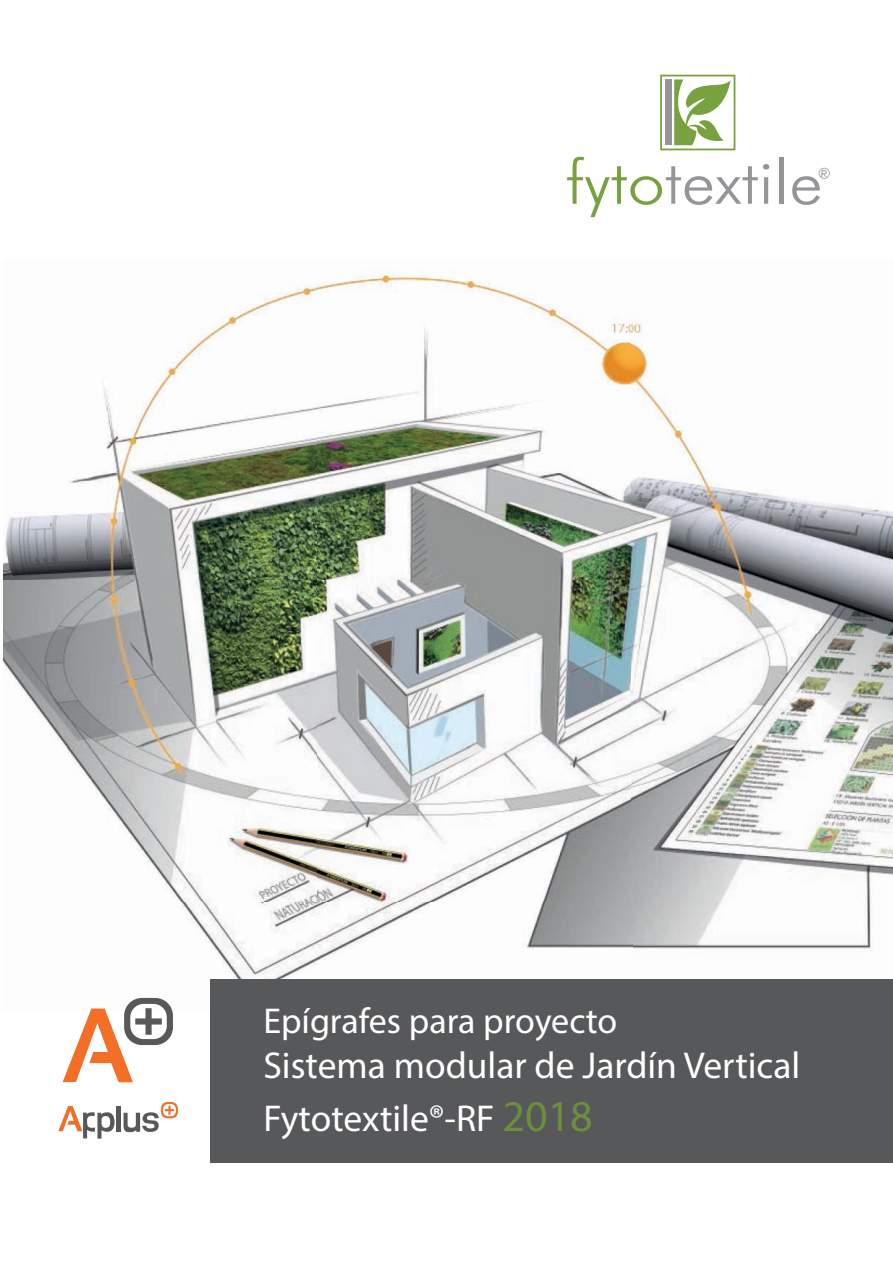
<style>
.page{position:relative;width:893px;height:1263px;background:#fff}
.page>*{position:absolute;margin:0;border:0;box-sizing:border-box;transform-origin:0 0}
.t1{font:300 61.35px "Futura BT";color:#939598;scale:1.1 1}
.t2{font:37.5px/52.8px "Myriad Pro";color:#fff}
.t3{font:36px "Myriad Pro";color:#fff}
.s1{color:#78a240}
.s2{font-size:44.1px;color:#6b8f3b}
</style>
<div class="page">
<img style="left:4px;top:273px;width:889px;height:737px">
<div style="left:211px;top:979px;width:682px;height:184px;background:#57585a"></div>
<svg style="left:63px;top:998px;width:110px;height:84px"></svg>
<hr style="left:117px;top:1106px;width:4px;height:26px;background:#57585a">
<svg style="left:124px;top:1102px;width:54px;height:30px"></svg>
<svg style="left:58px;top:1106px;width:57px;height:32px"></svg>
<svg style="left:660px;top:75px;width:75px;height:75px"></svg>
<svg style="left:819px;top:168px;width:11px;height:11px"></svg>
<h1 class="t1" style="left:566px;top:145px;width:235px"><span class="s1">fyto</span>textile</h1>
<p class="t3" style="left:263px;top:999px;width:355px">Epígrafes para proyecto</p>
<p class="t2" style="left:263px;top:1038px;width:538px">Sistema modular de Jardín Vertical<br>Fytotextile®-RF <span class="s2">2018</span></p>
</div>
